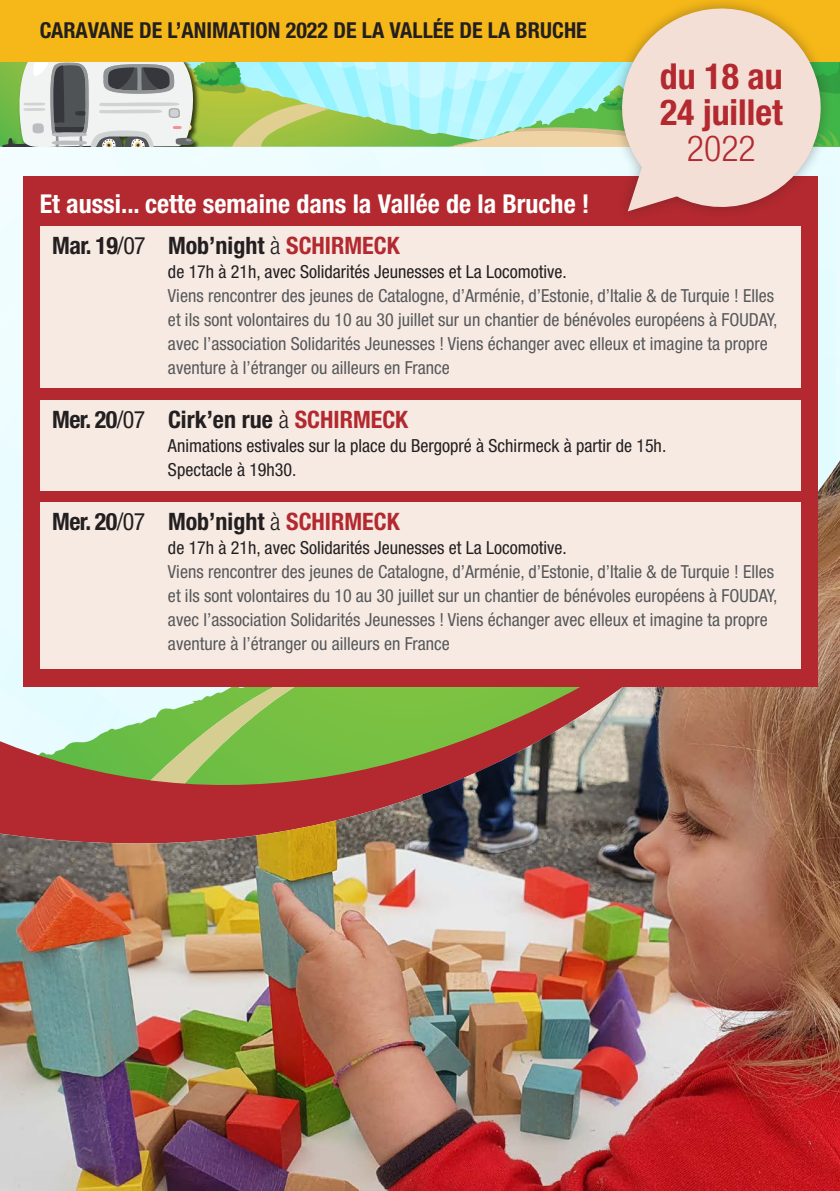
<style>
.page{position:relative;width:840px;height:1191px;background:#fff}
.page>*{position:absolute;margin:0;border:0;box-sizing:border-box;transform-origin:0 0}
.t1{font:700 condensed 35.8px/35.8px "Helvetica Neue LT Std";color:#b3292f}
.t2{font:300 condensed 35.8px "Helvetica Neue LT Std";color:#b3292f}
.t3{font:700 condensed 26px "Helvetica Neue LT Std";color:#fff}
.t4{font:700 condensed 24px "Helvetica Neue LT Std";color:#231f20}
.t5{font:700 condensed 22px "Helvetica Neue LT Std";color:#231f20}
.t6{font:condensed 18px/24px "Helvetica Neue LT Std";color:#57585a}
.t7{font:condensed 18px/24px "Helvetica Neue LT Std";color:#231f20}
.s1{font-weight:400}
.s2{font-weight:300}
.s3{color:#b3292f}
</style>
<div class="page">
<svg style="left:0;top:61px;width:839px;height:339px"></svg>
<img style="left:0;top:460px;width:839px;height:731px">
<div style="left:0;top:0;width:839px;height:61px;background:#f6b818"></div>
<div style="left:23px;top:177px;width:793px;height:510px;background:#b3292f"></div>
<div style="left:40px;top:226px;width:759px;height:162px;background:#f6eae3"></div>
<div style="left:40px;top:502px;width:759px;height:166px;background:#f6eae3"></div>
<div style="left:40px;top:400px;width:759px;height:91px;background:#f6eae3"></div>
<div style="left:610px;top:0;width:222px;height:222px;background:#231f20;opacity:.35"></div>
<svg style="left:608px;top:0;width:226px;height:211px;fill:#f3dfd5"></svg>
<p class="t5" style="left:40px;top:17px;width:548px">Caravane de l’Animation 2022 de la Vallée de la Bruche</p>
<h1 class="t1" style="left:659px;top:58px;width:124px">du 18 au<br>24 juillet</h1>
<h1 class="t2" style="left:686px;top:128px;width:70px">2022</h1>
<h2 class="t3" style="left:40px;top:188px;width:551px">Et aussi... cette semaine dans la Vallée de la Bruche !</h2>
<h3 class="t4" style="left:52px;top:231px;width:349px">Mar. 19<span class="s1">/07</span> Mob’night <span class="s2">à</span> <span class="s3">Schirmeck</span></h3>
<p class="t7" style="left:168px;top:259px;width:400px">de 17h à 21h, avec Solidarités Jeunesses et La Locomotive.</p>
<p class="t6" style="left:168px;top:283px;width:610px">Viens rencontrer des jeunes de Catalogne, d’Arménie, d’Estonie, d’Italie &amp; de Turquie ! Elles et ils sont volontaires du 10 au 30 juillet sur un chantier de bénévoles européens à FOUDAY, avec l’association Solidarités Jeunesses ! Viens échanger avec elleux et imagine ta propre aventure à l’étranger ou ailleurs en France</p>
<h3 class="t4" style="left:52px;top:405px;width:357px">Mer. 20<span class="s1">/07</span> Cirk’en rue <span class="s2">à</span> <span class="s3">Schirmeck</span></h3>
<p class="t7" style="left:168px;top:434px;width:499px">Animations estivales sur la place du Bergopré à Schirmeck à partir de 15h.<br>Spectacle à 19h30.</p>
<h3 class="t4" style="left:52px;top:507px;width:349px">Mer. 20<span class="s1">/07</span> Mob’night <span class="s2">à</span> <span class="s3">Schirmeck</span></h3>
<p class="t7" style="left:168px;top:535px;width:400px">de 17h à 21h, avec Solidarités Jeunesses et La Locomotive.</p>
<p class="t6" style="left:168px;top:559px;width:610px">Viens rencontrer des jeunes de Catalogne, d’Arménie, d’Estonie, d’Italie &amp; de Turquie ! Elles et ils sont volontaires du 10 au 30 juillet sur un chantier de bénévoles européens à FOUDAY, avec l’association Solidarités Jeunesses ! Viens échanger avec elleux et imagine ta propre aventure à l’étranger ou ailleurs en France</p>
</div>
